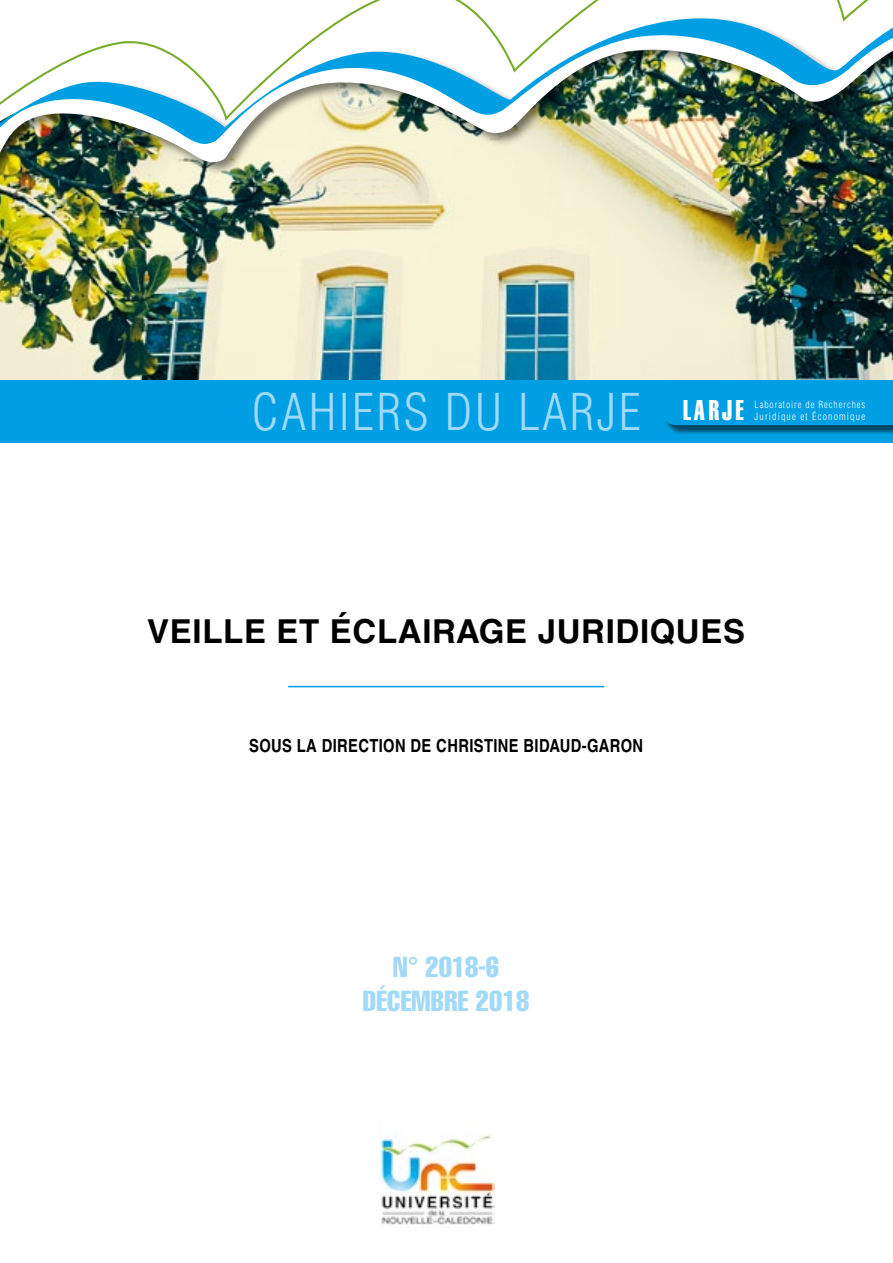
<style>
.page{position:relative;width:893px;height:1263px;background:#fff}
.page>*{position:absolute;margin:0;border:0;box-sizing:border-box;transform-origin:0 0}
.t1{font:300 condensed 49.5px "Helvetica";letter-spacing:.05em;color:#a1daf8}
.t2{font:700 33px "Helvetica LT Std";letter-spacing:.02em;color:#000}
.t3{font:extra-condensed 28.5px/34.5px "Helvetica";letter-spacing:.01em;color:#a1daf8;text-align:center}
.t4{font:28.05px "Helvetica Extra Compressed";letter-spacing:.11em;color:#fff}
.t5{font:700 condensed 18px "Helvetica";letter-spacing:.02em;color:#000}
.t6{font:300 condensed 9.9px "Helvetica";letter-spacing:.115em;color:#fff}
.t7{font:300 condensed 9.6px "Helvetica";letter-spacing:.095em;color:#fff}
</style>
<div class="page">
<img style="left:0;top:200px;width:893px;height:180px">
<div style="left:0;top:7px;width:893px;height:193px;background:#000;opacity:.5"></div>
<img style="left:0;top:181px;width:893px;height:9px">
<img style="left:0;top:0;width:893px;height:181px">
<div style="left:0;top:380px;width:893px;height:62px;background:#009fe3"></div>
<div style="left:663px;top:397px;width:230px;height:37px;background:#000;opacity:.55"></div>
<svg style="left:663px;top:397px;width:230px;height:28px"></svg>
<img style="left:380px;top:1134px;width:114px;height:91px">
<hr style="left:288px;top:686px;width:316px;height:1px;background:#009fe3">
<h1 class="t1" style="left:252px;top:381px;width:386px">Cahiers du LARJE</h1>
<h3 class="t4" style="left:683px;top:393px;width:62px">LARJE</h3>
<p class="t7" style="left:754px;top:398px;width:112px">Laboratoire de Recherches</p>
<p class="t6" style="left:754px;top:410px;width:112px">Juridique et Économique</p>
<h2 class="t2" style="left:147px;top:611px;width:599px">VEILLE ET ÉCLAIRAGE JURIDIQUES</h2>
<p class="t5" style="left:249px;top:735px;width:396px">SOUS LA DIRECTION DE CHRISTINE BIDAUD-GARON</p>
<h3 class="t3" style="left:363px;top:949px;width:168px">N° 2018-6<br>DÉCEMBRE 2018</h3>
</div>
